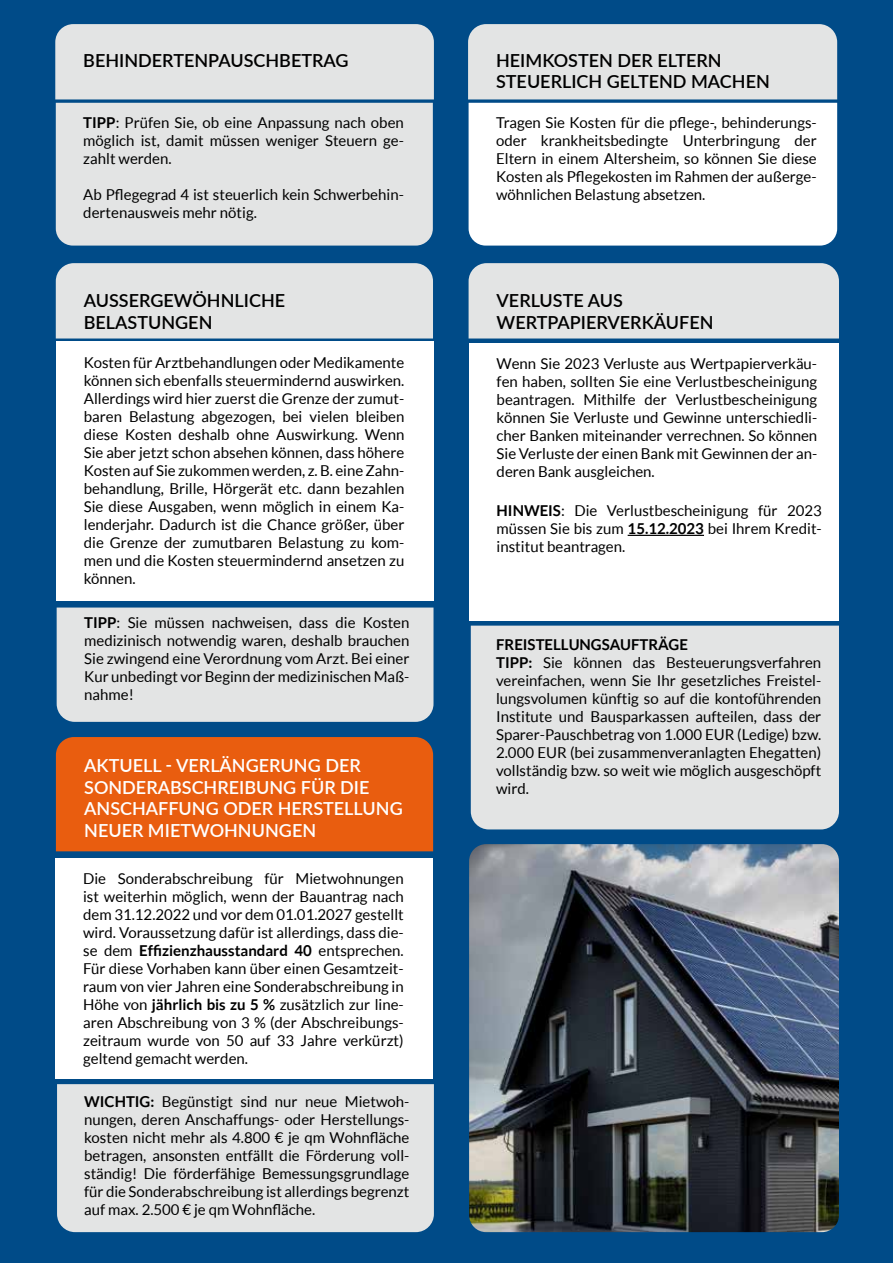
<style>
.page{position:relative;width:893px;height:1263px;background:#004b88}
.page>*{position:absolute;margin:0;border:0;box-sizing:border-box;transform-origin:0 0}
.t1{font:600 18px/21.6px "Lato";color:#000}
.t2{font:600 18px/21.6px "Lato";color:#fff}
.t3{font:15px/18px "Lato";color:#000;text-align:justify}
.s1{font-weight:700}
</style>
<div class="page">
<div style="left:469px;top:263px;width:370px;height:75px;background:#e3e4e4"></div>
<div style="left:56px;top:263px;width:377px;height:75px;background:#e3e4e4"></div>
<div style="left:469px;top:343px;width:370px;height:277px;background:#fff"></div>
<div style="left:56px;top:342px;width:377px;height:259px;background:#fff"></div>
<div style="left:471px;top:626px;width:368px;height:203px;background:#e3e4e4"></div>
<div style="left:57px;top:607px;width:376px;height:115px;background:#e3e4e4"></div>
<div style="left:468px;top:24px;width:369px;height:75px;background:#e3e4e4"></div>
<div style="left:55px;top:24px;width:379px;height:75px;background:#e3e4e4"></div>
<div style="left:469px;top:103px;width:368px;height:143px;background:#fff"></div>
<div style="left:56px;top:103px;width:377px;height:143px;background:#e3e4e4"></div>
<img style="left:469px;top:844px;width:370px;height:388px">
<hr style="left:628px;top:535px;width:76px;height:1px;background:#000">
<div style="left:56px;top:737px;width:377px;height:114px;background:#e95d0f"></div>
<div style="left:56px;top:858px;width:377px;height:221px;background:#fff"></div>
<div style="left:57px;top:1084px;width:377px;height:148px;background:#e3e4e4"></div>
<p class="t1" style="left:83px;top:49px;width:267px">BEHINDERTENPAUSCHBETRAG</p>
<p class="t3" style="left:83px;top:114px;width:322px"><span class="s1">TIPP</span>: Prüfen Sie, ob eine Anpassung nach oben möglich ist, damit müssen weniger Steuern ge&shy;zahlt werden.</p>
<p class="t3" style="left:83px;top:186px;width:322px">Ab Pflegegrad 4 ist steuerlich kein Schwerbehin&shy;dertenausweis mehr nötig.</p>
<p class="t1" style="left:84px;top:289px;width:203px">AUSSERGEWÖHNLICHE<br>BELASTUNGEN</p>
<p class="t3" style="left:84px;top:354px;width:322px">Kosten für Arztbehandlungen oder Medikamente können sich ebenfalls steuermindernd auswirken.<br>Allerdings wird hier zuerst die Grenze der zumut&shy;baren Belastung abgezogen, bei vielen bleiben diese Kosten deshalb ohne Auswirkung. Wenn Sie aber jetzt schon absehen können, dass höhere Kosten auf Sie zukommen werden, z. B. eine Zahn&shy;behandlung, Brille, Hörgerät etc. dann bezahlen Sie diese Ausgaben, wenn möglich in einem Ka&shy;lenderjahr. Dadurch ist die Chance größer, über die Grenze der zumutbaren Belastung zu kom&shy;men und die Kosten steuermindernd ansetzen zu können.</p>
<p class="t3" style="left:84px;top:614px;width:327px"><span class="s1">TIPP</span>: Sie müssen nachweisen, dass die Kosten medizinisch notwendig waren, deshalb brauchen Sie zwingend eine Verordnung vom Arzt. Bei einer Kur unbedingt vor Beginn der medizinischen Maß&shy;nahme!</p>
<p class="t2" style="left:84px;top:754px;width:320px">AKTUELL - VERLÄNGERUNG DER<br>SONDERABSCHREIBUNG FÜR DIE<br>ANSCHAFFUNG ODER HERSTELLUNG<br>NEUER MIETWOHNUNGEN</p>
<p class="t3" style="left:83px;top:869px;width:322px">Die Sonderabschreibung für Mietwohnungen ist weiterhin möglich, wenn der Bauantrag nach dem 31.12.2022 und vor dem 01.01.2027 gestellt wird. Voraussetzung dafür ist allerdings, dass die&shy;se dem <span class="s1">Effizienzhausstandard 40</span> entsprechen.<br>Für diese Vorhaben kann über einen Gesamtzeit&shy;raum von vier Jahren eine Sonderabschreibung in Höhe von <span class="s1">jährlich bis zu 5 %</span> zusätzlich zur line&shy;aren Abschreibung von 3 % (der Abschreibungs&shy;zeitraum wurde von 50 auf 33 Jahre verkürzt) geltend gemacht werden.</p>
<p class="t3" style="left:84px;top:1093px;width:327px"><span class="s1">WICHTIG:</span> Begünstigt sind nur neue Mietwoh&shy;nungen, deren Anschaffungs- oder Herstellungs&shy;kosten nicht mehr als 4.800 € je qm Wohnfläche betragen, ansonsten entfällt die Förderung voll&shy;ständig! Die förderfähige Bemessungsgrundlage für die Sonderabschreibung ist allerdings begrenzt auf max. 2.500 € je qm Wohnfläche.</p>
<p class="t1" style="left:496px;top:49px;width:275px">HEIMKOSTEN DER ELTERN<br>STEUERLICH GELTEND MACHEN</p>
<p class="t3" style="left:496px;top:114px;width:322px">Tragen Sie Kosten für die pflege-, behinderungs&shy;oder krankheitsbedingte Unterbringung der Eltern in einem Altersheim, so können Sie diese Kosten als Pflegekosten im Rahmen der außerge&shy;wöhnlichen Belastung absetzen.</p>
<p class="t1" style="left:497px;top:289px;width:218px">VERLUSTE AUS<br>WERTPAPIERVERKÄUFEN</p>
<p class="t3" style="left:497px;top:355px;width:322px">Wenn Sie 2023 Verluste aus Wertpapierverkäu&shy;fen haben, sollten Sie eine Verlustbescheinigung beantragen. Mithilfe der Verlustbescheinigung können Sie Verluste und Gewinne unterschiedli&shy;cher Banken miteinander verrechnen. So können Sie Verluste der einen Bank mit Gewinnen der an&shy;deren Bank ausgleichen.</p>
<p class="t3" style="left:497px;top:502px;width:327px"><span class="s1">HINWEIS</span>: Die Verlustbescheinigung für 2023 müssen Sie bis zum <span class="s1">15.12.2023</span> bei Ihrem Kredit&shy;institut beantragen.</p>
<p class="t3" style="left:496px;top:635px;width:327px;text-align:left"><span class="s1">FREISTELLUNGSAUFTRÄGE<br>TIPP:</span> Sie können das Besteuerungsverfahren vereinfachen, wenn Sie Ihr gesetzliches Freistel&shy;lungsvolumen künftig so auf die kontoführenden Institute und Bausparkassen aufteilen, dass der Sparer-Pauschbetrag von 1.000 EUR (Ledige) bzw.<br>2.000 EUR (bei zusammenveranlagten Ehegatten) vollständig bzw. so weit wie möglich ausgeschöpft wird.</p>
</div>
